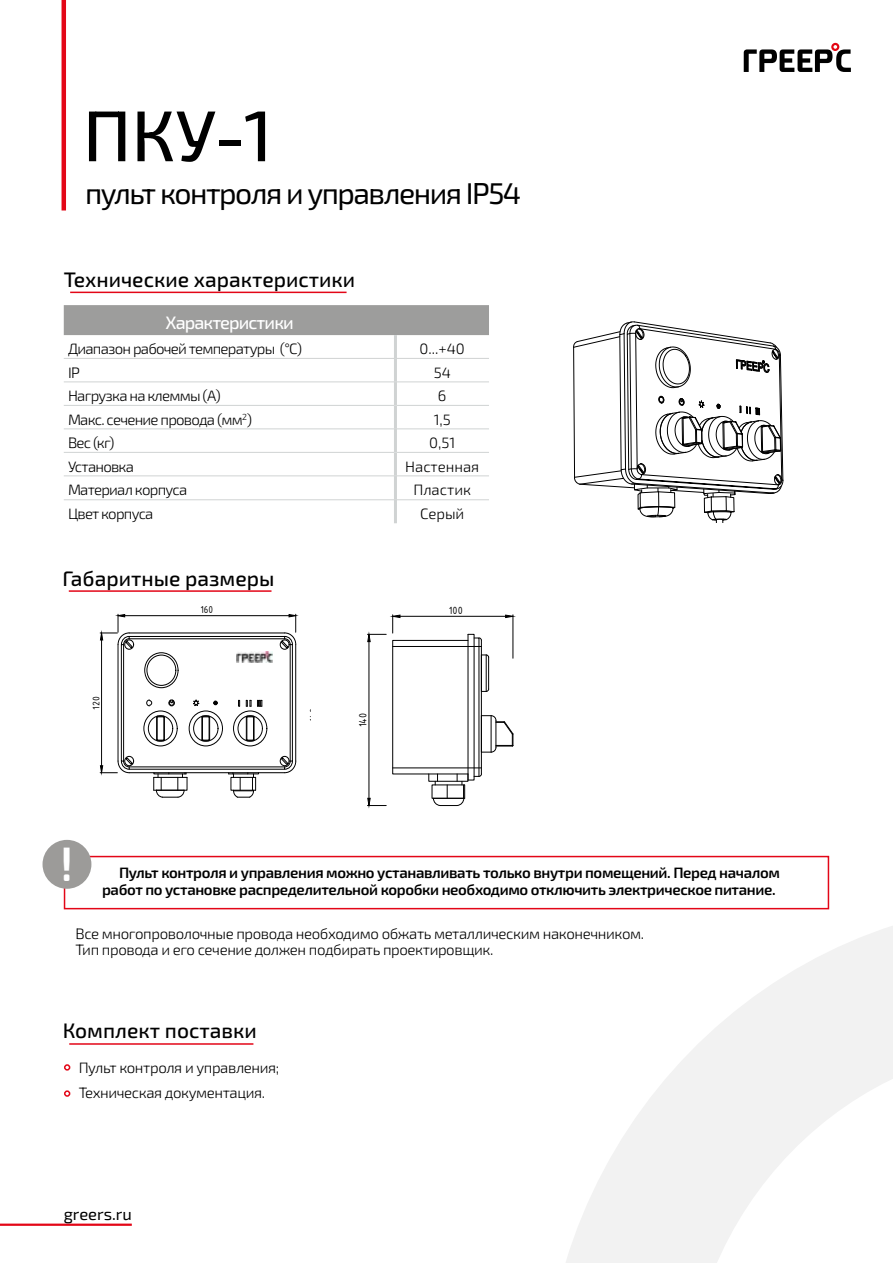
<style>
.page{position:relative;width:893px;height:1263px;background:#fff}
.page>*{position:absolute;margin:0;border:0;box-sizing:border-box;transform-origin:0 0}
.t1{font:500 72px "Exo 2";color:#000}
.t2{font:600 48px "Exo 2";color:#fff}
.t3{font:30px "Exo 2";letter-spacing:-.05em;color:#000}
.t4{font:500 21px "Exo 2.0";color:#000}
.t5{font:500 18px "Exo 2";letter-spacing:-.05em;color:#fff}
.t6{font:16.5px "Exo 2";color:#000}
.t7{font:300 15px/16.5px "Exo 2";letter-spacing:-.025em;color:#000}
.t8{font:600 15px/16.5px "Exo 2";letter-spacing:-.025em;color:#000}
.t9{font:300 15px "Exo 2";letter-spacing:-.05em;color:#000}
.t10{font:300 15px "Exo 2";color:#000}
.t11{font:11.25px "ISOCPEUR";color:#000}
.t12{font:10.8px "ISOCPEUR";color:#000;scale:.95 1}
.t13{font:10.35px "ISOCPEUR";color:#000;scale:1.05 1}
</style>
<div class="page">
<hr style="left:62px;top:0;width:4px;height:210px;background:#e30617">
<hr style="left:70px;top:292px;width:277px;height:1px;background:#e30617">
<div style="left:64px;top:305px;width:425px;height:30px;background:#9d9d9c"></div>
<hr style="left:64px;top:358px;width:331px;height:1px;background:#d0d3d3">
<hr style="left:64px;top:382px;width:331px;height:1px;background:#d0d3d3">
<hr style="left:64px;top:405px;width:330px;height:1px;background:#d0d3d3">
<hr style="left:64px;top:429px;width:330px;height:1px;background:#d0d3d3">
<hr style="left:64px;top:452px;width:330px;height:1px;background:#d0d3d3">
<hr style="left:64px;top:476px;width:331px;height:1px;background:#d0d3d3">
<hr style="left:64px;top:499px;width:331px;height:1px;background:#d0d3d3">
<hr style="left:395px;top:358px;width:94px;height:1px;background:#d0d3d3">
<hr style="left:395px;top:382px;width:94px;height:1px;background:#d0d3d3">
<hr style="left:397px;top:405px;width:92px;height:1px;background:#d0d3d3">
<hr style="left:397px;top:429px;width:92px;height:1px;background:#d0d3d3">
<hr style="left:397px;top:452px;width:92px;height:1px;background:#d0d3d3">
<hr style="left:395px;top:476px;width:94px;height:1px;background:#d0d3d3">
<hr style="left:395px;top:499px;width:94px;height:1px;background:#d0d3d3">
<hr style="left:394px;top:335px;width:3px;height:23px;background:#d0d3d3">
<hr style="left:394px;top:359px;width:3px;height:23px;background:#d0d3d3">
<hr style="left:394px;top:382px;width:3px;height:23px;background:#d0d3d3">
<hr style="left:394px;top:405px;width:3px;height:24px;background:#d0d3d3">
<hr style="left:394px;top:429px;width:3px;height:23px;background:#d0d3d3">
<hr style="left:394px;top:452px;width:3px;height:24px;background:#d0d3d3">
<hr style="left:394px;top:476px;width:3px;height:24px;background:#d0d3d3">
<hr style="left:394px;top:500px;width:3px;height:23px;background:#d0d3d3">
<div style="left:64px;top:856px;width:765px;height:53px;border:2px solid #e30617"></div>
<div style="left:43px;top:840px;width:48px;height:49px;background:#9c9b99;border-radius:50%"></div>
<svg style="left:744px;top:43px;width:107px;height:29px"></svg>
<hr style="left:0;top:1223px;width:132px;height:3px;background:#e30617">
<div style="left:144px;top:711px;width:33px;height:35px;border:1px solid #000;border-radius:50%"></div>
<div style="left:148px;top:715px;width:25px;height:26px;border:1px solid #000;border-radius:50%"></div>
<div style="left:280px;top:640px;width:9px;height:9px;border:1px solid #000;border-radius:50%"></div>
<div style="left:280px;top:756px;width:9px;height:10px;border:1px solid #000;border-radius:50%"></div>
<div style="left:125px;top:756px;width:9px;height:10px;border:1px solid #000;border-radius:50%"></div>
<div style="left:125px;top:640px;width:9px;height:9px;border:1px solid #000;border-radius:50%"></div>
<div style="left:147px;top:655px;width:29px;height:30px;border:1px solid #000;border-radius:50%"></div>
<div style="left:145px;top:653px;width:33px;height:35px;border:1px solid #000;border-radius:50%"></div>
<hr style="left:129px;top:772px;width:156px;height:1px;background:#000">
<hr style="left:118px;top:645px;width:1px;height:116px;background:#000">
<hr style="left:129px;top:633px;width:156px;height:1px;background:#000">
<div style="left:129px;top:636px;width:156px;height:3px;border:1px solid #000"></div>
<div style="left:121px;top:644px;width:3px;height:117px;border:1px solid #000"></div>
<svg style="left:153px;top:772px;width:34px;height:26px"></svg>
<svg style="left:228px;top:772px;width:31px;height:26px"></svg>
<svg style="left:156px;top:716px;width:9px;height:25px"></svg>
<img style="left:237px;top:651px;width:36px;height:11px">
<hr style="left:125px;top:615px;width:164px;height:1px;background:#000">
<svg style="left:281px;top:614px;width:15px;height:159px"></svg>
<hr style="left:101px;top:640px;width:1px;height:126px;background:#000">
<svg style="left:100px;top:757px;width:33px;height:16px"></svg>
<svg style="left:100px;top:614px;width:33px;height:34px"></svg>
<svg style="left:238px;top:700px;width:2px;height:6px"></svg>
<svg style="left:246px;top:700px;width:17px;height:7px"></svg>
<svg style="left:146px;top:700px;width:6px;height:6px"></svg>
<svg style="left:214px;top:701px;width:4px;height:4px"></svg>
<svg style="left:169px;top:700px;width:6px;height:6px"></svg>
<div style="left:189px;top:711px;width:34px;height:35px;border:1px solid #000;border-radius:50%"></div>
<div style="left:194px;top:715px;width:24px;height:26px;border:1px solid #000;border-radius:50%"></div>
<svg style="left:202px;top:716px;width:8px;height:25px"></svg>
<div style="left:233px;top:711px;width:34px;height:35px;border:1px solid #000;border-radius:50%"></div>
<div style="left:238px;top:715px;width:24px;height:26px;border:1px solid #000;border-radius:50%"></div>
<svg style="left:246px;top:716px;width:9px;height:25px"></svg>
<svg style="left:193px;top:700px;width:6px;height:6px"></svg>
<hr style="left:393px;top:768px;width:88px;height:1px;background:#000">
<hr style="left:393px;top:646px;width:88px;height:1px;background:#000">
<svg style="left:433px;top:774px;width:32px;height:32px"></svg>
<svg style="left:474px;top:638px;width:40px;height:139px"></svg>
<hr style="left:513px;top:615px;width:1px;height:43px;background:#000">
<hr style="left:400px;top:616px;width:106px;height:1px;background:#000">
<svg style="left:392px;top:614px;width:9px;height:19px"></svg>
<svg style="left:505px;top:614px;width:9px;height:4px"></svg>
<hr style="left:369px;top:642px;width:1px;height:156px;background:#000">
<svg style="left:367px;top:797px;width:19px;height:9px"></svg>
<svg style="left:367px;top:634px;width:19px;height:8px"></svg>
<hr style="left:69px;top:590px;width:202px;height:2px;background:#e30617">
<svg style="left:573px;top:322px;width:210px;height:200px"></svg>
<hr style="left:69px;top:1043px;width:184px;height:2px;background:#e30617">
<svg style="left:64px;top:1064px;width:6px;height:6px"></svg>
<div style="left:64px;top:1090px;width:6px;height:7px;border:2px solid #e30617;border-radius:50%"></div>
<svg style="left:543px;top:901px;width:350px;height:362px"></svg>
<h1 class="t1" style="left:83px;top:86px;width:191px">ПКУ-1</h1>
<h3 class="t3" style="left:85px;top:173px;width:438px">пульт контроля и управления IP54</h3>
<h3 class="t4" style="left:64px;top:267px;width:293px">Технические характеристики</h3>
<p class="t5" style="left:165px;top:310px;width:130px">Характеристики</p>
<p class="t9" style="left:68px;top:338px;width:236px">Диапазон рабочей температуры (°C)</p>
<p class="t7" style="left:420px;top:340px;width:47px">0...+40</p>
<p class="t7" style="left:68px;top:364px;width:13px">IP</p>
<p class="t7" style="left:434px;top:364px;width:19px">54</p>
<p class="t9" style="left:68px;top:385px;width:154px">Нагрузка на клеммы (А)</p>
<p class="t7" style="left:438px;top:387px;width:10px">6</p>
<p class="t9" style="left:68px;top:409px;width:186px">Макс. сечение провода (мм<sup>2</sup>)</p>
<p class="t7" style="left:434px;top:411px;width:19px">1,5</p>
<p class="t7" style="left:68px;top:434px;width:48px">Вес (кг)</p>
<p class="t7" style="left:429px;top:434px;width:28px">0,51</p>
<p class="t9" style="left:68px;top:456px;width:68px">Установка</p>
<p class="t10" style="left:405px;top:456px;width:76px">Настенная</p>
<p class="t9" style="left:68px;top:479px;width:121px">Материал корпуса</p>
<p class="t10" style="left:413px;top:479px;width:59px">Пластик</p>
<p class="t9" style="left:68px;top:503px;width:87px">Цвет корпуса</p>
<p class="t7" style="left:420px;top:505px;width:46px">Серый</p>
<h3 class="t4" style="left:62px;top:566px;width:214px">Габаритные размеры</h3>
<p class="t13" style="left:89px;top:709px;width:14px;rotate:-90deg">120</p>
<p class="t12" style="left:201px;top:603px;width:15px">160</p>
<p class="t13" style="left:307px;top:722px;width:15px;rotate:-90deg">140</p>
<p class="t11" style="left:356px;top:727px;width:16px;rotate:-90deg">140</p>
<p class="t11" style="left:449px;top:603px;width:15px">100</p>
<h2 class="t2" style="left:60px;top:831px;width:15px">!</h2>
<p class="t8" style="left:102px;top:864px;width:679px;text-indent:17px">Пульт контроля и управления можно устанавливать только внутри помещений. Перед началом работ по установке распределительной коробки необходимо отключить электрическое питание.</p>
<p class="t7" style="left:75px;top:925px;width:570px">Все многопроволочные провода необходимо обжать металлическим наконечником.<br>Тип провода и его сечение должен подбирать проектировщик.</p>
<h3 class="t4" style="left:63px;top:1019px;width:196px">Комплект поставки</h3>
<p class="t7" style="left:79px;top:1054px;width:202px;line-height:25px">Пульт контроля и управления;<br>Техническая документация.</p>
<p class="t6" style="left:64px;top:1202px;width:70px">greers.ru</p>
</div>
